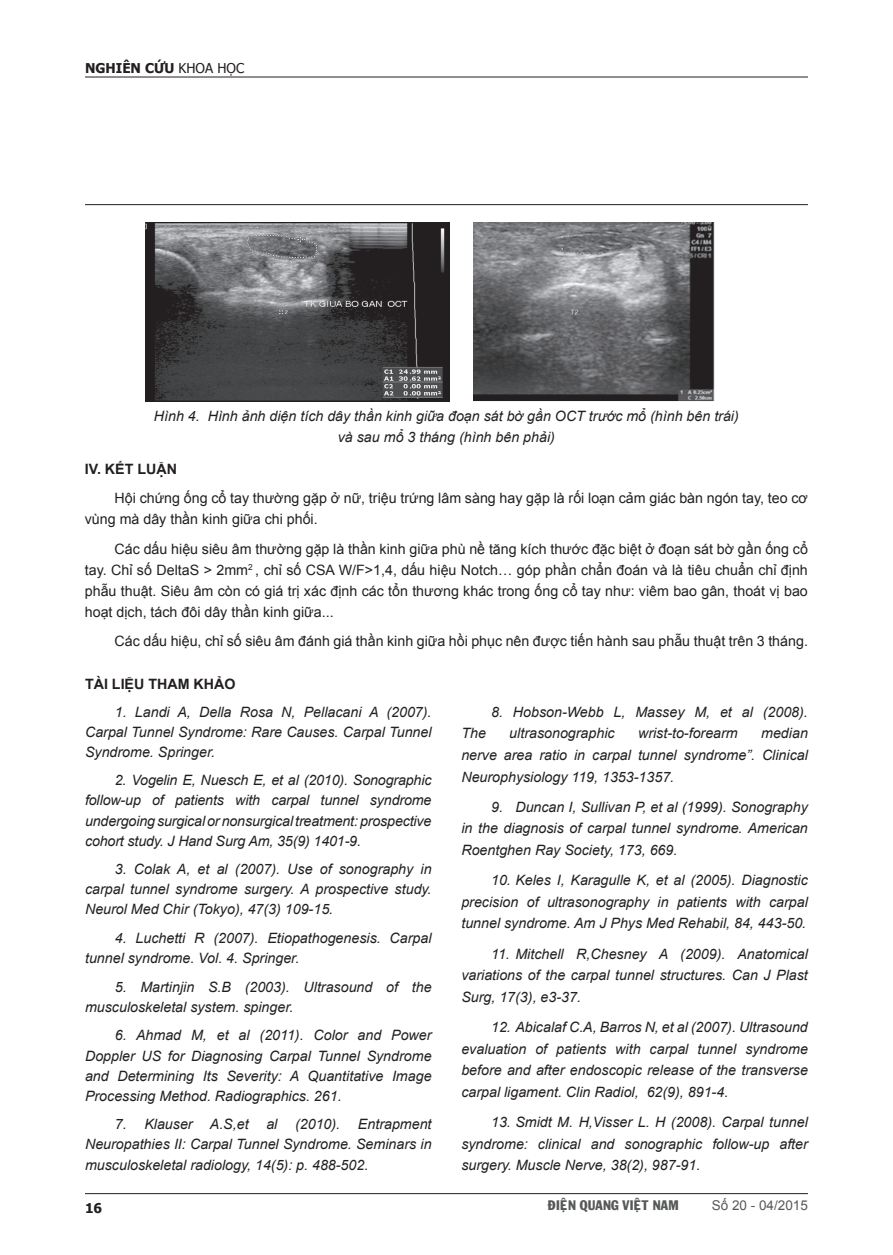
<style>
.page{position:relative;width:893px;height:1255px;background:#fff}
.page>*{position:absolute;margin:0;border:0;box-sizing:border-box;transform-origin:0 0}
.ten_bang___anh{font:italic 14.25px/21.6px "Arial";color:#231f20;text-align:justify}
.t1{font:14.25px/21px "Arial";color:#231f20}
.phan_1_lon{font:700 14.25px "Arial";color:#231f20}
.t2{font:700 13.5px "Tahoma";color:#231f20}
.t3{font:13.5px "VNI Franko";color:#57585a}
.t4{font:13.5px "Arial";color:#57585a}
.s1{font-weight:400}
</style>
<div class="page">
<hr style="left:85px;top:1193px;width:723px;height:1px;background:#231f20">
<hr style="left:85px;top:77px;width:723px;height:1px;background:#231f20">
<hr style="left:85px;top:204px;width:723px;height:1px;background:#231f20">
<img style="left:145px;top:222px;width:305px;height:179px">
<img style="left:473px;top:222px;width:242px;height:180px">
<p class="t2" style="left:85px;top:59px;width:161px">NGHIÊN CỨU <span class="s1">KHOA HỌC</span></p>
<p class="ten_bang___anh" style="left:154px;top:405px;width:586px;line-height:21px;text-align:center">Hình 4. Hình ả nh diện tích dây thầ n kinh giữa đoạ n sá t bờ gầ n OCT trước mổ (hình bên trá i) và sau mổ 3 tháng (hình bên phải)</p>
<p class="phan_1_lon" style="left:85px;top:459px;width:94px">IV. KẾT LUẬN</p>
<p class="t1" style="left:85px;top:488px;width:725px;text-indent:30px">Hội chứng ống cổ tay thường gặp ở nữ, triệu trứng lâm sàng hay gặp là rối loạn cảm giác bàn ngón tay, teo cơ vùng mà dây thần kinh giữa chi phối.</p>
<p class="t1" style="left:85px;top:538px;width:725px;text-align:justify;text-indent:30px">Các dấu hiệu siêu âm thường gặp là thần kinh giữa phù nề tăng kích thước đặc biệt ở đoạn sát bờ gần ống cổ tay. Chỉ số DeltaS &gt; 2mm<sup>2</sup> , chỉ số CSA W/F&gt;1,4, dấu hiệu Notch… góp phần chẩn đoán và là tiêu chuẩn chỉ định phẫu thuật. Siêu âm còn có giá trị xác định các tổn thương khác trong ống cổ tay như: viêm bao gân, thoát vị bao hoạt dịch, tách đôi dây thần kinh giữa...</p>
<p class="t1" style="left:115px;top:631px;width:695px">Các dấu hiệu, chỉ số siêu âm đánh giá thần kinh giữa hồi phục nên được tiến hành sau phẫu thuật trên 3 tháng.</p>
<p class="phan_1_lon" style="left:85px;top:674px;width:152px">TÀI LIỆ U THAM KHẢO</p>
<p class="ten_bang___anh" style="left:85px;top:701px;width:348px;line-height:20.1px;text-indent:30px">1. Landi A, Della Rosa N, Pellacani A (2007).<br>Carpal Tunnel Syndrome: Rare Causes. Carpal Tunnel Syndrome. Springer.</p>
<p class="ten_bang___anh" style="left:85px;top:770px;width:348px;line-height:20.1px;text-indent:30px">2. Vogelin E, Nuesch E, et al (2010). Sonographic follow-up of patients with carpal tunnel syndrome undergoing surgical or nonsurgical treatment: prospective cohort study. J Hand Surg Am, 35(9) 1401-9.</p>
<p class="ten_bang___anh" style="left:85px;top:859px;width:348px;line-height:20.1px;text-indent:30px">3. Colak A, et al (2007). Use of sonography in carpal tunnel syndrome surgery. A prospective study.<br>Neurol Med Chir (Tokyo), 47(3) 109-15.</p>
<p class="ten_bang___anh" style="left:85px;top:928px;width:348px;line-height:20.1px;text-indent:30px">4. Luchetti R (2007). Etiopathogenesis. Carpal tunnel syndrome. Vol. 4. Springer.</p>
<p class="ten_bang___anh" style="left:85px;top:976px;width:348px;line-height:20.1px;text-indent:30px">5. Martinjin S.B (2003). Ultrasound of the musculoskeletal system. spinger.</p>
<p class="ten_bang___anh" style="left:85px;top:1025px;width:348px;line-height:20.1px;text-indent:30px">6. Ahmad M, et al (2011). Color and Power Doppler US for Diagnosing Carpal Tunnel Syndrome and Determining Its Severity: A Quantitative Image Processing Method. Radiographics. 261.</p>
<p class="ten_bang___anh" style="left:85px;top:1114px;width:348px;line-height:20.4px;text-indent:30px">7. Klauser A.S,et al (2010). Entrapment Neuropathies II: Carpal Tunnel Syndrome. Seminars in musculoskeletal radiology, 14(5): p. 488-502.</p>
<p class="ten_bang___anh" style="left:491px;top:701px;width:318px">8. Hobson-Webb L, Massey M, et al (2008).</p>
<p class="ten_bang___anh" style="left:461px;top:722px;width:26px">The</p>
<p class="ten_bang___anh" style="left:509px;top:722px;width:107px">ultrasonographic</p>
<p class="ten_bang___anh" style="left:638px;top:722px;width:101px">wrist-to-forearm</p>
<p class="ten_bang___anh" style="left:461px;top:722px;width:348px;text-indent:300px">median nerve area ratio in carpal tunnel syndrome”. Clinical Neurophysiology 119, 1353-1357.</p>
<p class="ten_bang___anh" style="left:461px;top:796px;width:348px;text-indent:30px">9. Duncan I, Sullivan P, et al (1999). Sonography in the diagnosis of carpal tunnel syndrome. American Roentghen Ray Society, 173, 669.</p>
<p class="ten_bang___anh" style="left:461px;top:869px;width:348px;text-indent:30px">10. Keles I, Karagulle K, et al (2005). Diagnostic precision of ultrasonography in patients with carpal tunnel syndrome. Am J Phys Med Rehabil, 84, 443-50.</p>
<p class="ten_bang___anh" style="left:461px;top:942px;width:348px;text-indent:30px">11. Mitchell R,Chesney A (2009). Anatomical variations of the carpal tunnel structures. Can J Plast Surg, 17(3), e3-37.</p>
<p class="ten_bang___anh" style="left:461px;top:1016px;width:348px;text-indent:30px">12. Abicalaf C.A, Barros N, et al (2007). Ultrasound evaluation of patients with carpal tunnel syndrome before and after endoscopic release of the transverse carpal ligament. Clin Radiol, 62(9), 891-4.</p>
<p class="ten_bang___anh" style="left:461px;top:1111px;width:348px;text-indent:30px">13. Smidt M. H,Visser L. H (2008). Carpal tunnel syndrome: clinical and sonographic follow-up after surgery. Muscle Nerve, 38(2), 987-91.</p>
<p class="t2" style="left:85px;top:1198px;width:19px">16</p>
<p class="t3" style="left:548px;top:1194px;width:132px">ÑIEÄN QUANG VIEÄT NAM</p>
<p class="t4" style="left:712px;top:1196px;width:98px">Số 20 - 04/2015</p>
</div>
